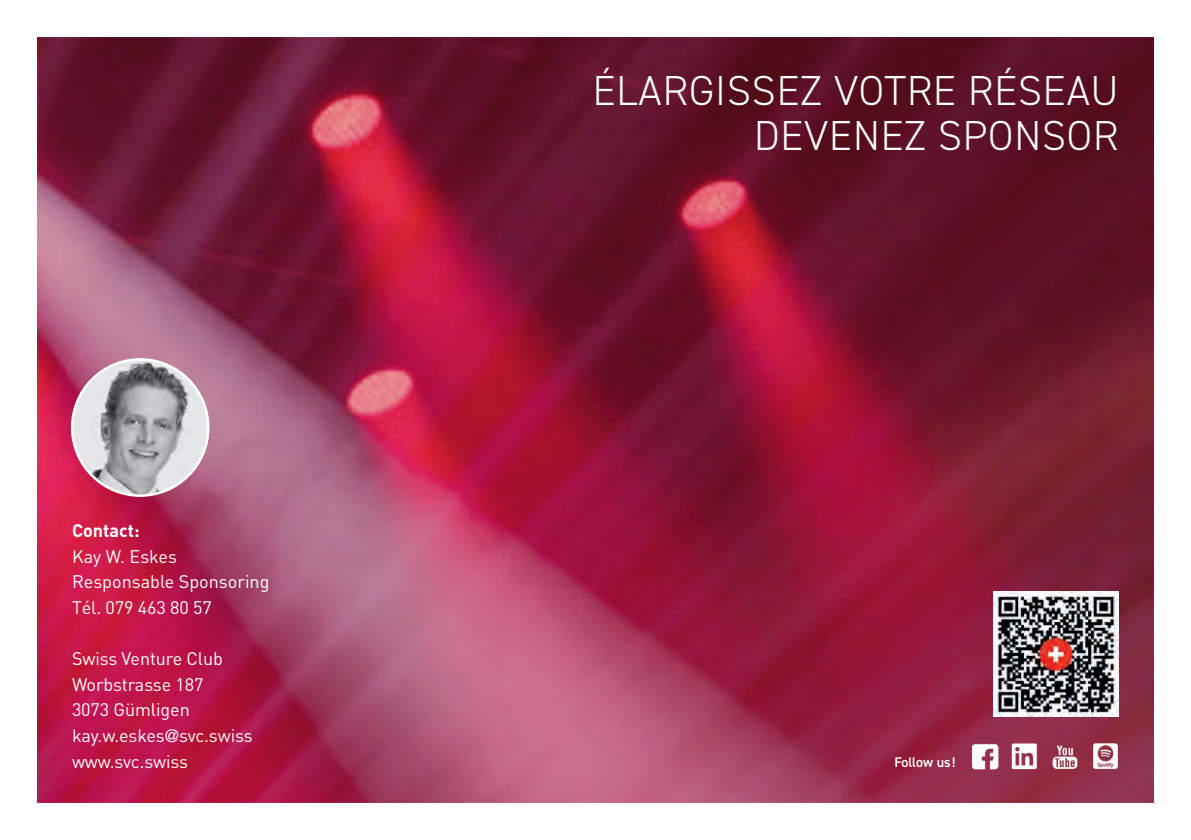
<style>
.page{position:relative;width:1191px;height:840px;background:#fff}
.page>*{position:absolute;margin:0;border:0;box-sizing:border-box;transform-origin:0 0}
.t1{font:300 42px/45px "DIN2014";letter-spacing:.02em;color:#fff;text-align:right}
.t2{font:18px/25.6px "DIN";letter-spacing:-.005em;color:#fff}
.t3{font:700 18px "DIN";color:#fff}
.t4{font:600 14px "DIN2014";color:#fff}
.s1{font-family:"Frutiger LT Std";font-weight:300}
</style>
<div class="page">
<img style="left:38px;top:38px;width:1115px;height:763px">
<img style="left:994px;top:591px;width:124px;height:125px">
<img style="left:72px;top:359px;width:136px;height:136px;border-radius:68px">
<div style="left:71px;top:358px;width:138px;height:138px;border:3px solid #fff;border-radius:50%"></div>
<img style="left:1051px;top:743px;width:27px;height:27px">
<img style="left:972px;top:742px;width:26px;height:26px">
<img style="left:1011px;top:742px;width:26px;height:27px">
<img style="left:1092px;top:741px;width:26px;height:27px">
<p class="t3" style="left:72px;top:518px;width:69px">Contact:</p>
<p class="t2" style="left:72px;top:542px;width:199px">Kay W. Eskes<br>Responsable Sponsoring<br>Tél. 079 463 80 57</p>
<p class="t2" style="left:72px;top:645px;width:182px">Swiss Venture Club<br>Worbstrasse 187<br>3073 Gümligen kay.w.eskes<span class="s1">@</span>svc.swiss www.svc.swiss</p>
<h1 class="t1" style="left:592px;top:68px;width:527px">ÉLARGISSEZ VOTRE RÉSEAU<br>DEVENEZ SPONSOR</h1>
<p class="t4" style="left:894px;top:752px;width:63px">Follow us !</p>
</div>
